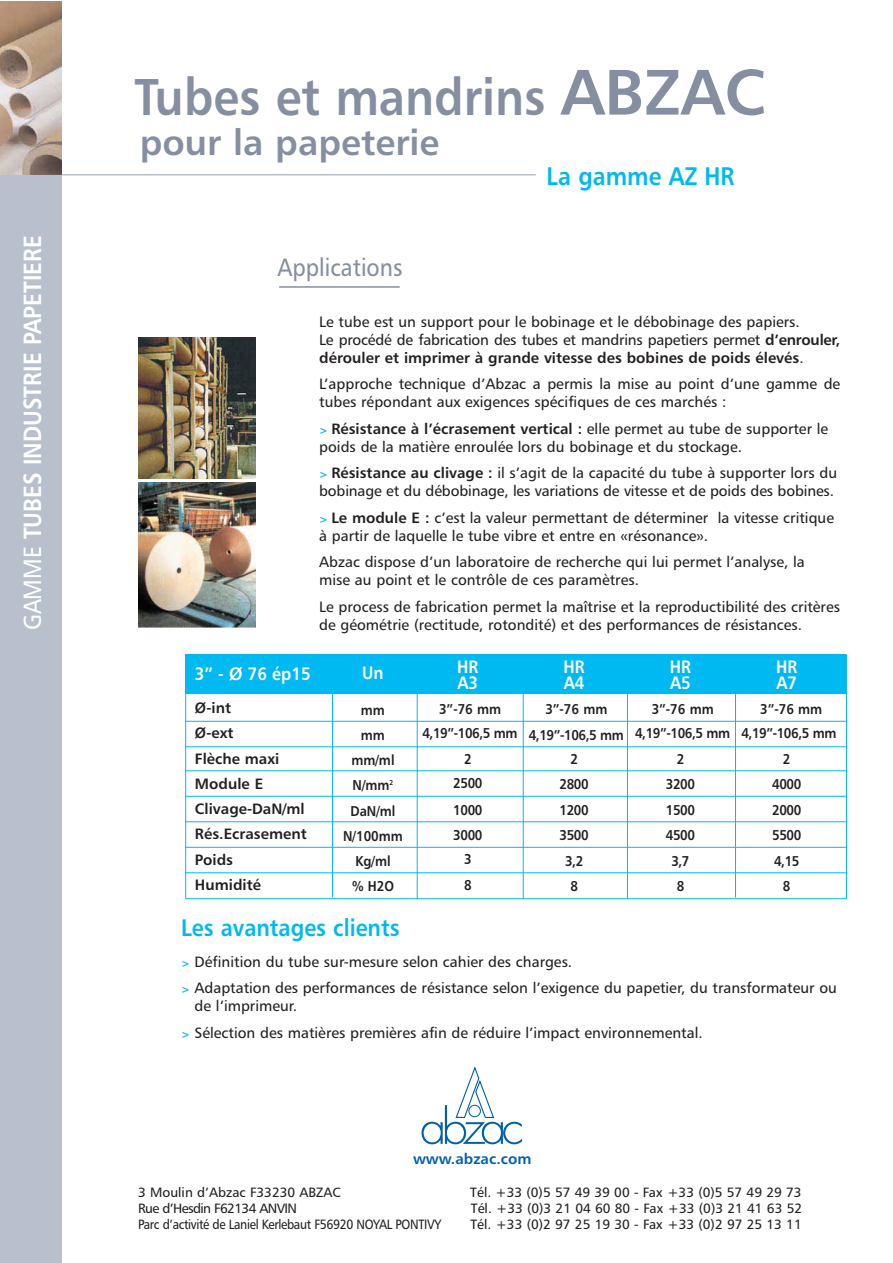
<style>
.page{position:relative;width:893px;height:1263px;background:#fff}
.page>*{position:absolute;margin:0;border:0;box-sizing:border-box;transform-origin:0 0}
.t1{font:51.75px "Humanist 777 BT Bold B";color:#858fa1;scale:.9 1}
.t2{font:36px "Humanist 777 BT Bold B";color:#858fa1}
.t3{font:25.5px "Humanist 777 BT Bold B";color:#00b9f1;scale:.9 1}
.t4{font:24.9px "Humanist 777 BT Bold B";color:#fff;scale:.9 1}
.t5{font:24.9px "Humanist 777 BT Roman B";color:#858fa1;scale:.9 1}
.t6{font:24px "Humanist 777 BT Bold B";color:#00b9f1;scale:.9 1}
.t7{font:18px/16.5px "Humanist 777 BT Bold B";color:#fff;scale:.9 1}
.t8{font:15px/26.5px "Humanist 777 BT Roman B";color:#231f20}
.t9{font:15px/25.2px "Humanist 777 BT Bold B";color:#231f20}
.t10{font:15px "Humanist 777 BT Bold B";color:#0060ae}
.t11{font:14.25px/25.5px "Humanist 777 BT Bold B";letter-spacing:-.03em;color:#231f20;text-align:center;scale:.9 1}
.t12{font:14.25px/25.2px "Humanist 777 BT Bold B";color:#231f20;text-align:center;scale:.9 1}
.t13{font:13.5px "Humanist 777 BT Roman B";color:#231f20}
.t14{font:13.5px "Humanist 777 BT Roman B";letter-spacing:-.025em;color:#231f20;scale:.9 1}
.t15{font:13.5px "Humanist 777 BT Roman B";letter-spacing:-.045em;color:#231f20}
.s1{font-family:"Humanist 777 BT Roman B"}
.s2{font-size:64.35px}
.s3{font-family:"Humanist 777 BT Bold B"}
.s4{font-size:10.5px;color:#00b9f1}
.s5{font-family:"Humanist 777 BT Bold B";font-size:10.5px;color:#00b9f1}
</style>
<div class="page">
<hr style="left:0;top:174px;width:536px;height:1px;background:#b9c0cd">
<div style="left:0;top:1px;width:62px;height:1262px;background:#b9c0cd"></div>
<img style="left:0;top:1px;width:62px;height:174px">
<img style="left:138px;top:337px;width:117px;height:142px">
<img style="left:138px;top:483px;width:117px;height:144px">
<hr style="left:279px;top:286px;width:121px;height:2px;background:#858fa1">
<div style="left:185px;top:654px;width:661px;height:40px;background:#00b9f1"></div>
<hr style="left:417px;top:658px;width:1px;height:241px;background:#00b9f1">
<hr style="left:332px;top:659px;width:1px;height:238px;background:#00b9f1">
<hr style="left:627px;top:658px;width:1px;height:241px;background:#00b9f1">
<hr style="left:735px;top:660px;width:1px;height:237px;background:#00b9f1">
<hr style="left:523px;top:659px;width:1px;height:240px;background:#00b9f1">
<hr style="left:185px;top:721px;width:661px;height:1px;background:#00b9f1">
<hr style="left:185px;top:746px;width:661px;height:1px;background:#00b9f1">
<hr style="left:185px;top:770px;width:661px;height:1px;background:#00b9f1">
<hr style="left:185px;top:796px;width:661px;height:1px;background:#00b9f1">
<hr style="left:185px;top:821px;width:661px;height:1px;background:#00b9f1">
<hr style="left:185px;top:847px;width:661px;height:1px;background:#00b9f1">
<hr style="left:185px;top:872px;width:661px;height:1px;background:#00b9f1">
<svg style="left:421px;top:1066px;width:101px;height:78px"></svg>
<h3 class="t4" style="left:17px;top:630px;width:440px;rotate:-90deg"><span class="s1">GAMME</span> TUBES INDUSTRIE PAPETIERE</h3>
<h1 class="t1" style="left:134px;top:64px;width:703px">Tubes et mandrins <span class="s2">ABZAC</span></h1>
<h2 class="t2" style="left:140px;top:120px;width:301px">pour la papeterie</h2>
<h3 class="t5" style="left:278px;top:251px;width:140px">Applications</h3>
<h3 class="t3" style="left:546px;top:160px;width:210px">La gamme AZ HR</h3>
<p class="t8" style="left:319px;top:312px;width:523px;line-height:18px">Le tube est un support pour le bobinage et le débobinage des papiers.<br>Le procédé de fabrication des tubes et mandrins papetiers permet <span class="s3">d’enrouler,</span></p>
<p class="t9" style="left:319px;top:344px;width:486px">dérouler et imprimer à grande vitesse des bobines de poids élevés<span class="s1">.</span></p>
<p class="t8" style="left:319px;top:375px;width:523px;line-height:18px">L’approche technique d’Abzac a permis la mise au point d’une gamme de tubes répondant aux exigences spécifiques de ces marchés :</p>
<p class="t9" style="left:319px;top:415px;width:511px"><span class="s4">&gt;</span> Résistance à l’écrasement vertical : <span class="s1">elle permet au tube de supporter le</span></p>
<p class="t8" style="left:319px;top:433px;width:520px">poids de la matière enroulée lors du bobinage et du stockage.<br><span class="s5">&gt;</span> <span class="s3">Résistance au clivage :</span> il s’agit de la capacité du tube à supporter lors du</p>
<p class="t8" style="left:319px;top:477px;width:516px">bobinage et du débobinage, les variations de vitesse et de poids des bobines. <span class="s5">&gt;</span> <span class="s3">Le module E :</span> c’est la valeur permettant de déterminer la vitesse critique</p>
<p class="t8" style="left:319px;top:522px;width:487px">à partir de laquelle le tube vibre et entre en «résonance».<br>Abzac dispose d’un laboratoire de recherche qui lui permet l’analyse, la</p>
<p class="t8" style="left:319px;top:566px;width:522px">mise au point et le contrôle de ces paramètres.<br>Le process de fabrication permet la maîtrise et la reproductibilité des critères</p>
<p class="t8" style="left:319px;top:611px;width:485px">de géométrie (rectitude, rotondité) et des performances de résistances.</p>
<p class="t7" style="left:195px;top:665px;width:130px">3” - Ø 76 ép15</p>
<p class="t9" style="left:195px;top:695px;width:113px">Ø-int<br>Ø-ext<br>Flèche maxi<br>Module E<br>Clivage-DaN/ml<br>Rés.Ecrasement<br>Poids<br>Humidité</p>
<p class="t7" style="left:362px;top:664px;width:25px">Un</p>
<p class="t12" style="left:343px;top:697px;width:68px">mm<br>mm mm/ml<br>N/mm<sup>2<br></sup>DaN/ml<br>N/100mm<br>Kg/ml<br>% H2O</p>
<p class="t7" style="left:457px;top:658px;width:25px">HR<br>A3</p>
<p class="t11" style="left:422px;top:697px;width:107px;line-height:24px">3”-76 mm<br>4,19”-106,5 mm</p>
<p class="t11" style="left:453px;top:746px;width:34px;line-height:24px">2<br>2500</p>
<p class="t11" style="left:453px;top:797px;width:34px;text-align:left">1000<br>3000</p>
<p class="t11" style="left:464px;top:846px;width:10px;text-align:left">3<br>8</p>
<p class="t7" style="left:564px;top:658px;width:25px">HR<br>A4</p>
<p class="t11" style="left:529px;top:696px;width:107px">3”-76 mm<br>4,19”-106,5 mm</p>
<p class="t11" style="left:559px;top:745px;width:34px">2<br>2800<br>1200<br>3500<br>3,2<br>8</p>
<p class="t7" style="left:670px;top:658px;width:25px">HR<br>A5</p>
<p class="t11" style="left:635px;top:697px;width:107px;line-height:24px">3”-76 mm<br>4,19”-106,5 mm</p>
<p class="t11" style="left:666px;top:746px;width:34px">2<br>3200<br>1500<br>4500<br>3,7<br>8</p>
<p class="t7" style="left:776px;top:658px;width:25px">HR<br>A7</p>
<p class="t11" style="left:741px;top:697px;width:107px;line-height:24px">3”-76 mm<br>4,19”-106,5 mm</p>
<p class="t11" style="left:772px;top:746px;width:34px">2<br>4000<br>2000<br>5500<br>4,15<br>8</p>
<h3 class="t6" style="left:181px;top:912px;width:244px">Les avantages clients</h3>
<p class="t8" style="left:181px;top:948px;width:657px"><span class="s5">&gt;</span> Définition du tube sur-mesure selon cahier des charges.<br><span class="s5">&gt;</span> Adaptation des performances de résistance selon l’exigence du papetier, du transformateur ou</p>
<p class="t8" style="left:181px;top:992px;width:523px;text-indent:13px">de l‘imprimeur.<br><span class="s5">&gt;</span> Sélection des matières premières afin de réduire l’impact environnemental.</p>
<p class="t10" style="left:413px;top:1149px;width:120px">www.abzac.com</p>
<p class="t13" style="left:138px;top:1184px;width:204px">3 Moulin d’Abzac F33230 ABZAC</p>
<p class="t13" style="left:470px;top:1184px;width:333px">Tél. +33 (0)5 57 49 39 00 - Fax +33 (0)5 57 49 29 73</p>
<p class="t15" style="left:138px;top:1200px;width:161px">Rue d’Hesdin F62134 ANVIN</p>
<p class="t13" style="left:471px;top:1200px;width:333px">Tél. +33 (0)3 21 04 60 80 - Fax +33 (0)3 21 41 63 52</p>
<p class="t14" style="left:138px;top:1216px;width:339px">Parc d’activité de Laniel Kerlebaut F56920 NOYAL PONTIVY</p>
<p class="t13" style="left:470px;top:1216px;width:333px">Tél. +33 (0)2 97 25 19 30 - Fax +33 (0)2 97 25 13 11</p>
</div>
